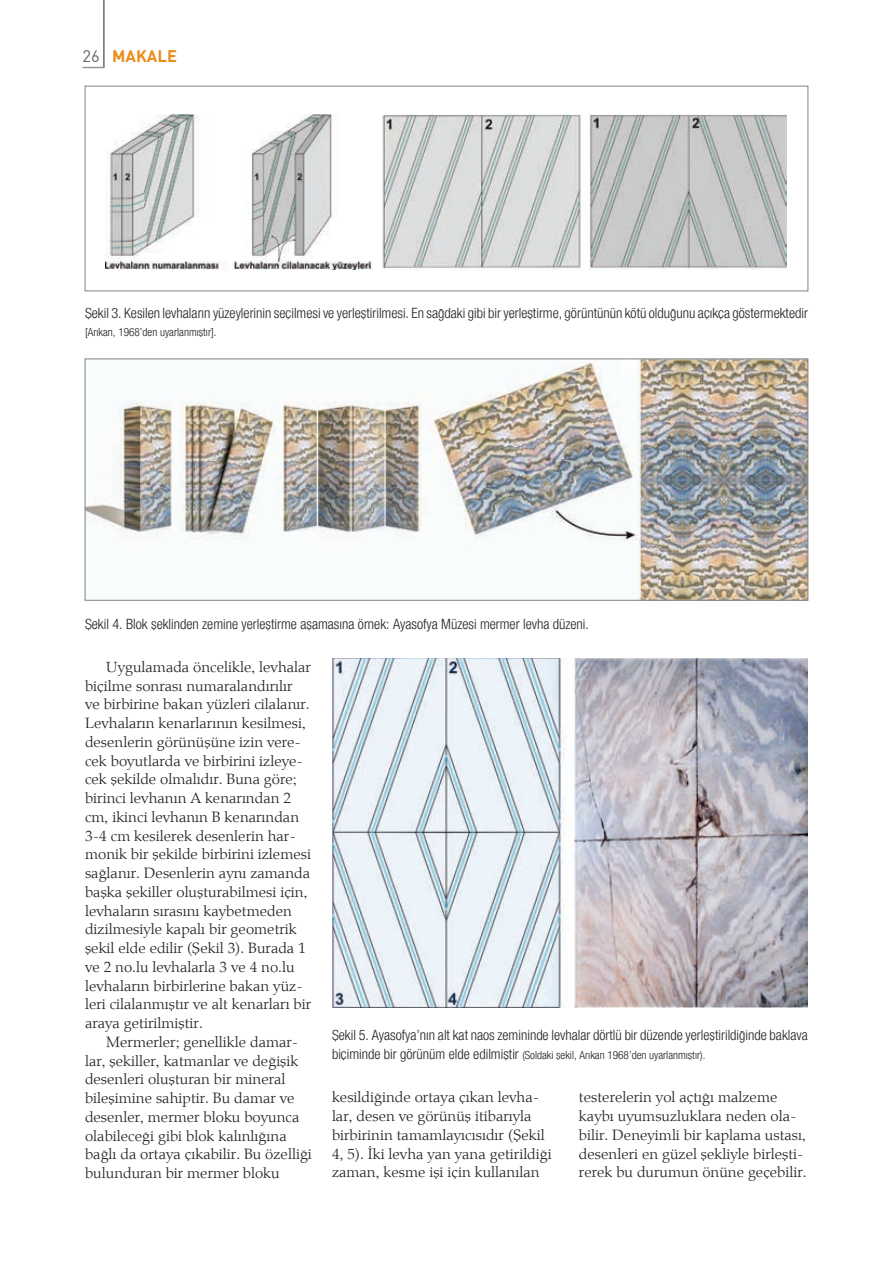
<style>
.page{position:relative;width:893px;height:1263px;background:#fff}
.page>*{position:absolute;margin:0;border:0;box-sizing:border-box;transform-origin:0 0}
.t1{font:16.5px "dinbold T";color:#eb8c1b}
.metin{font:15px/18.8px "Palatino Light T";color:#231f20}
.resimalti{font:14.25px "Helvetica LCT";color:#231f20}
.resimalti-2{font:11.25px "Helvetica LCT";color:#231f20}
.s1{font-family:"DINPLAINT";color:#636366}
.s2{font-size:14.25px}
</style>
<div class="page">
<hr style="left:104px;top:0;width:1px;height:68px;background:#231f20">
<svg style="left:83px;top:67px;width:21px;height:1px"></svg>
<img style="left:106px;top:115px;width:681px;height:155px">
<div style="left:85px;top:86px;width:723px;height:205px;border:1px solid #808285"></div>
<img style="left:87px;top:360px;width:719px;height:239px">
<div style="left:85px;top:358px;width:723px;height:243px;border:1px solid #808285"></div>
<img style="left:332px;top:658px;width:476px;height:349px">
<p class="t1" style="left:83px;top:46px;width:96px"><span class="s1">26</span> MAKALE</p>
<p class="resimalti" style="left:85px;top:304px;width:724px">Şekil 3. Kesilen levhaların yüzeylerinin seçilmesi ve yerleştirilmesi. En sağdaki gibi bir yerleştirme, görüntünün kötü olduğunu açıkça göstermektedir</p>
<p class="resimalti-2" style="left:85px;top:326px;width:133px">[Arıkan, 1968’den uyarlanmıştır].</p>
<p class="resimalti" style="left:85px;top:616px;width:505px">Şekil 4. Blok şeklinden zemine yerleştirme aşamasına örnek: Ayasofya Müzesi mermer levha düzeni.</p>
<p class="metin" style="left:85px;top:658px;width:228px;text-indent:21px">Uygulamada öncelikle, levhalar biçilme sonrası numaralandırılır<br>ve birbirine bakan yüzleri cilalanır.<br>Levhaların kenarlarının kesilmesi, desenlerin görünüşüne izin vere&shy;cek boyutlarda ve birbirini izleye&shy;cek şekilde olmalıdır. Buna göre; birinci levhanın A kenarından 2 cm, ikinci levhanın B kenarından 3-4 cm kesilerek desenlerin har&shy;monik bir şekilde birbirini izlemesi sağlanır. Desenlerin aynı zamanda başka şekiller oluşturabilmesi için, levhaların sırasını kaybetmeden dizilmesiyle kapalı bir geometrik şekil elde edilir (Şekil 3). Burada 1 ve 2 no.lu levhalarla 3 ve 4 no.lu levhaların birbirlerine bakan yüz&shy;leri cilalanmıştır ve alt kenarları bir araya getirilmiştir.</p>
<p class="metin" style="left:85px;top:1033px;width:228px;text-indent:21px">Mermerler; genellikle damar&shy;lar, şekiller, katmanlar ve değişik desenleri oluşturan bir mineral bileşimine sahiptir. Bu damar ve desenler, mermer bloku boyunca olabileceği gibi blok kalınlığına bağlı da ortaya çıkabilir. Bu özelliği bulunduran bir mermer bloku</p>
<p class="resimalti" style="left:332px;top:1027px;width:477px">Şekil 5. Ayasofya’nın alt kat naos zemininde levhalar dörtlü bir düzende yerleştirildiğinde baklava</p>
<p class="resimalti-2" style="left:332px;top:1048px;width:375px"><span class="s2">biçiminde bir görünüm elde edilmiştir</span> (Soldaki şekil, Arıkan 1968’den uyarlanmıştır).</p>
<p class="metin" style="left:332px;top:1088px;width:221px">kesildiğinde ortaya çıkan levha&shy;lar, desen ve görünüş itibarıyla birbirinin tamamlayıcısıdır (Şekil 4, 5). İki levha yan yana getirildiği zaman, kesme işi için kullanılan</p>
<p class="metin" style="left:579px;top:1088px;width:229px">testerelerin yol açtığı malzeme kaybı uyumsuzluklara neden ola&shy;bilir. Deneyimli bir kaplama ustası, desenleri en güzel şekliyle birleşti&shy;rerek bu durumun önüne geçebilir.</p>
</div>
